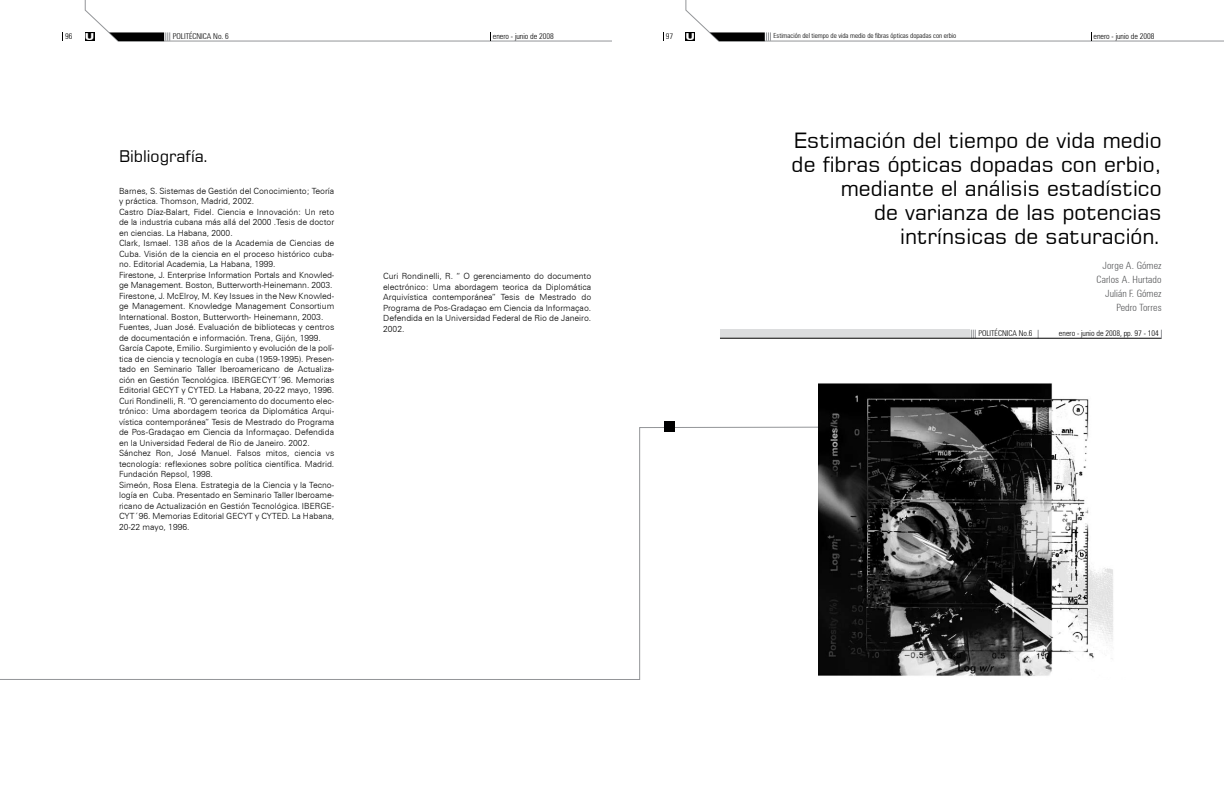
<style>
.page{position:relative;width:1224px;height:792px;background:#fff}
.page>*{position:absolute;margin:0;border:0;box-sizing:border-box;transform-origin:0 0}
.t1{font:21px/24px "Square 721 BT";color:#000;text-align:right}
.t2{font:16px "Square 721 BT";color:#000}
.t3{font:300 condensed 10px/14px "Zurich BT";letter-spacing:.01em;color:#58595b;text-align:right}
.t4{font:900 expanded 9.6px "Zurich BT";color:#fff}
.t5{font:300 8.5px/10.5px "Zurich BT";color:#000}
.t6{font:300 condensed 8px "Zurich BT";color:#000}
.t7{font:300 condensed 7px "Zurich BT";color:#000}
</style>
<div class="page">
<svg style="left:685px;top:0;width:539px;height:42px"></svg>
<svg style="left:85px;top:0;width:527px;height:42px"></svg>
<svg style="left:0;top:426px;width:819px;height:254px"></svg>
<div style="left:664px;top:421px;width:10px;height:11px;background:#000"></div>
<div style="left:720px;top:330px;width:249px;height:8px;background:#dcddde"></div>
<svg style="left:971px;top:330px;width:5px;height:8px"></svg>
<hr style="left:720px;top:338px;width:442px;height:1px;background:#000">
<img style="left:819px;top:383px;width:294px;height:293px">
<p class="t6" style="left:65px;top:31px;width:9px">96</p>
<p class="t4" style="left:85px;top:31px;width:10px">U</p>
<p class="t6" style="left:173px;top:31px;width:57px">POLITÉCNICA No. 6</p>
<p class="t6" style="left:493px;top:31px;width:63px">enero - junio de 2008</p>
<p class="t6" style="left:666px;top:31px;width:5px">97</p>
<p class="t4" style="left:686px;top:31px;width:10px">U</p>
<p class="t6" style="left:1094px;top:31px;width:63px">enero - junio de 2008</p>
<p class="t7" style="left:774px;top:31px;width:184px">Estimación del tiempo de vida medio de fibras ópticas dopadas con erbio</p>
<h2 class="t2" style="left:119px;top:146px;width:92px">Bibliografía.</h2>
<p class="t5" style="left:119px;top:185px;width:217px">Barnes, S. Sistemas de Gestión del Conocimiento; Teoría y práctica. Thomson, Madrid, 2002.<br>Castro Díaz-Balart, Fidel. Ciencia e Innovación: Un reto de la industria cubana más allá del 2000 .Tesis de doctor en ciencias. La Habana, 2000.<br>Clark, Ismael. 138 años de la Academia de Ciencias de Cuba. Visión de la ciencia en el proceso histórico cuba&shy;no. Editorial Academia, La Habana, 1999.<br>Firestone, J. Enterprise Information Portals and Knowled&shy;ge Management. Boston, Butterworth-Heinemann. 2003.<br>Firestone, J. McElroy, M. Key Issues in the New Knowled&shy;ge Management. Knowledge Management Consortium International. Boston, Butterworth- Heinemann, 2003.<br>Fuentes, Juan José. Evaluación de bibliotecas y centros de documentación e información. Trena, Gijón, 1999.<br>García Capote, Emilio. Surgimiento y evolución de la polí&shy;tica de ciencia y tecnología en cuba (1959-1995). Presen&shy;tado en Seminario Taller Iberoamericano de Actualiza&shy;ción en Gestión Tecnológica. IBERGECYT´96. Memorias Editorial GECYT y CYTED. La Habana, 20-22 mayo, 1996.<br>Curi Rondinelli, R. “O gerenciamento do documento elec&shy;trónico: Uma abordagem teorica da Diplomática Arqui&shy;vística contemporánea” Tesis de Mestrado do Programa de Pos-Gradaçao em Ciencia da Informaçao. Defendida en la Universidad Federal de Rio de Janeiro. 2002.<br>Sánchez Ron, José Manuel. Falsos mitos, ciencia vs tecnología: reflexiones sobre política científica. Madrid.<br>Fundación Repsol, 1998.<br>Simeón, Rosa Elena. Estrategia de la Ciencia y la Tecno&shy;logía en Cuba. Presentado en Seminario Taller Iberoame&shy;ricano de Actualización en Gestión Tecnológica. IBERGE-CYT´96. Memorias Editorial GECYT y CYTED. La Habana, 20-22 mayo, 1996.</p>
<p class="t5" style="left:383px;top:271px;width:210px;text-align:justify">Curi Rondinelli, R. “ O gerenciamento do documento electrónico: Uma abordagem teorica da Diplomática Arquivística contemporánea” Tesis de Mestrado do Programa de Pos-Gradaçao em Ciencia da Informaçao.<br>Defendida en la Universidad Federal de Rio de Janeiro.<br>2002.</p>
<h1 class="t1" style="left:792px;top:128px;width:371px">Estimación del tiempo de vida medio de fibras ópticas dopadas con erbio, mediante el análisis estadístico<br>de varianza de las potencias intrínsicas de saturación.</h1>
<p class="t3" style="left:1097px;top:258px;width:67px">Jorge A. Gómez<br>Carlos A. Hurtado<br>Julián F. Gómez<br>Pedro Torres</p>
<p class="t6" style="left:978px;top:328px;width:56px">POLITÉCNICA No.6</p>
<p class="t6" style="left:1059px;top:328px;width:101px">enero - junio de 2008, pp. 97 - 104</p>
</div>
